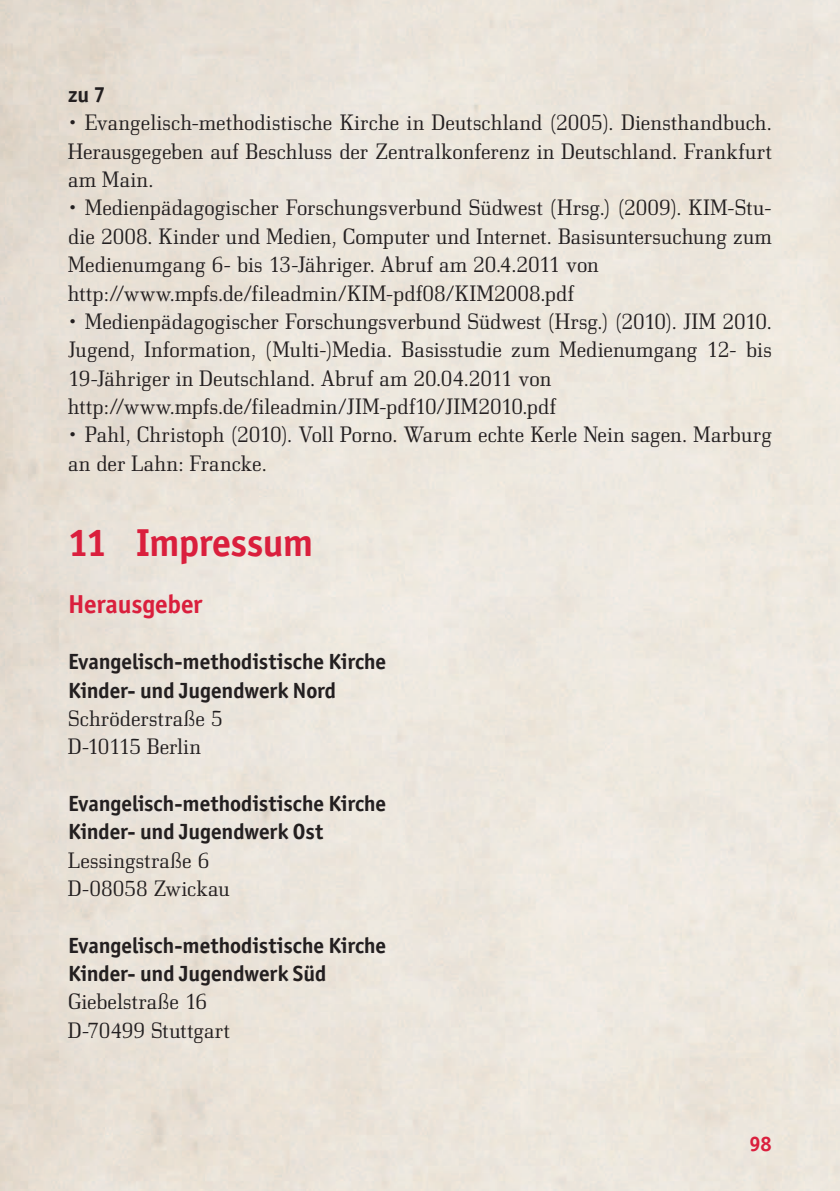
<style>
.page{position:relative;width:840px;height:1191px;background:#fff}
.page>*{position:absolute;margin:0;border:0;box-sizing:border-box;transform-origin:0 0}
.t1{font:700 39px "Officina Sans ITC Std";letter-spacing:-.015em;color:#da1f3d}
.t2{font:700 26px "Officina Sans ITC Std";letter-spacing:-.01em;color:#da1f3d}
.t3{font:22px/28.4px "Bodonitown";letter-spacing:.01em;color:#231f20}
.t4{font:700 22px/28.4px "Officina Sans ITC Std";letter-spacing:-.005em;color:#231f20}
.t5{font:700 21px "Officina Sans ITC Std";color:#da1f3d}
</style>
<div class="page">
<p class="t4" style="left:68px;top:80px;width:39px">zu 7</p>
<p class="t3" style="left:68px;top:109px;width:705px;text-align:justify">• Evangelisch-methodistische Kirche in Deutschland (2005). Diensthandbuch.<br>Herausgegeben auf Beschluss der Zentralkonferenz in Deutschland. Frankfurt am Main.</p>
<p class="t3" style="left:68px;top:194px;width:705px">• Medienpädagogischer Forschungsverbund Südwest (Hrsg.) (2009). KIM-Stu&shy;die 2008. Kinder und Medien, Computer und Internet. Basisuntersuchung zum Medienumgang 6- bis 13-Jähriger. Abruf am 20.4.2011 von http://www.mpfs.de/fileadmin/KIM-pdf08/KIM2008.pdf</p>
<p class="t3" style="left:68px;top:307px;width:704px">• Medienpädagogischer Forschungsverbund Südwest (Hrsg.) (2010). JIM 2010.<br>Jugend, Information, (Multi-)Media. Basisstudie zum Medienumgang 12- bis 19-Jähriger in Deutschland. Abruf am 20.04.2011 von http://www.mpfs.de/fileadmin/JIM-pdf10/JIM2010.pdf</p>
<p class="t3" style="left:68px;top:420px;width:705px">• Pahl, Christoph (2010). Voll Porno. Warum echte Kerle Nein sagen. Marburg an der Lahn: Francke.</p>
<h1 class="t1" style="left:68px;top:518px;width:246px">11 Impressum</h1>
<p class="t2" style="left:68px;top:587px;width:136px">Herausgeber</p>
<p class="t4" style="left:68px;top:647px;width:319px">Evangelisch-methodistische Kirche<br>Kinder- und Jugendwerk Nord</p>
<p class="t3" style="left:68px;top:704px;width:156px">Schröderstraße 5<br>D-10115 Berlin</p>
<p class="t4" style="left:68px;top:789px;width:319px">Evangelisch-methodistische Kirche<br>Kinder- und Jugendwerk Ost</p>
<p class="t3" style="left:68px;top:845px;width:163px">Lessingstraße 6<br>D-08058 Zwickau</p>
<p class="t4" style="left:68px;top:931px;width:319px">Evangelisch-methodistische Kirche<br>Kinder- und Jugendwerk Süd</p>
<p class="t3" style="left:68px;top:987px;width:163px">Giebelstraße 16<br>D-70499 Stuttgart</p>
<p class="t5" style="left:749px;top:1131px;width:24px">98</p>
</div>
